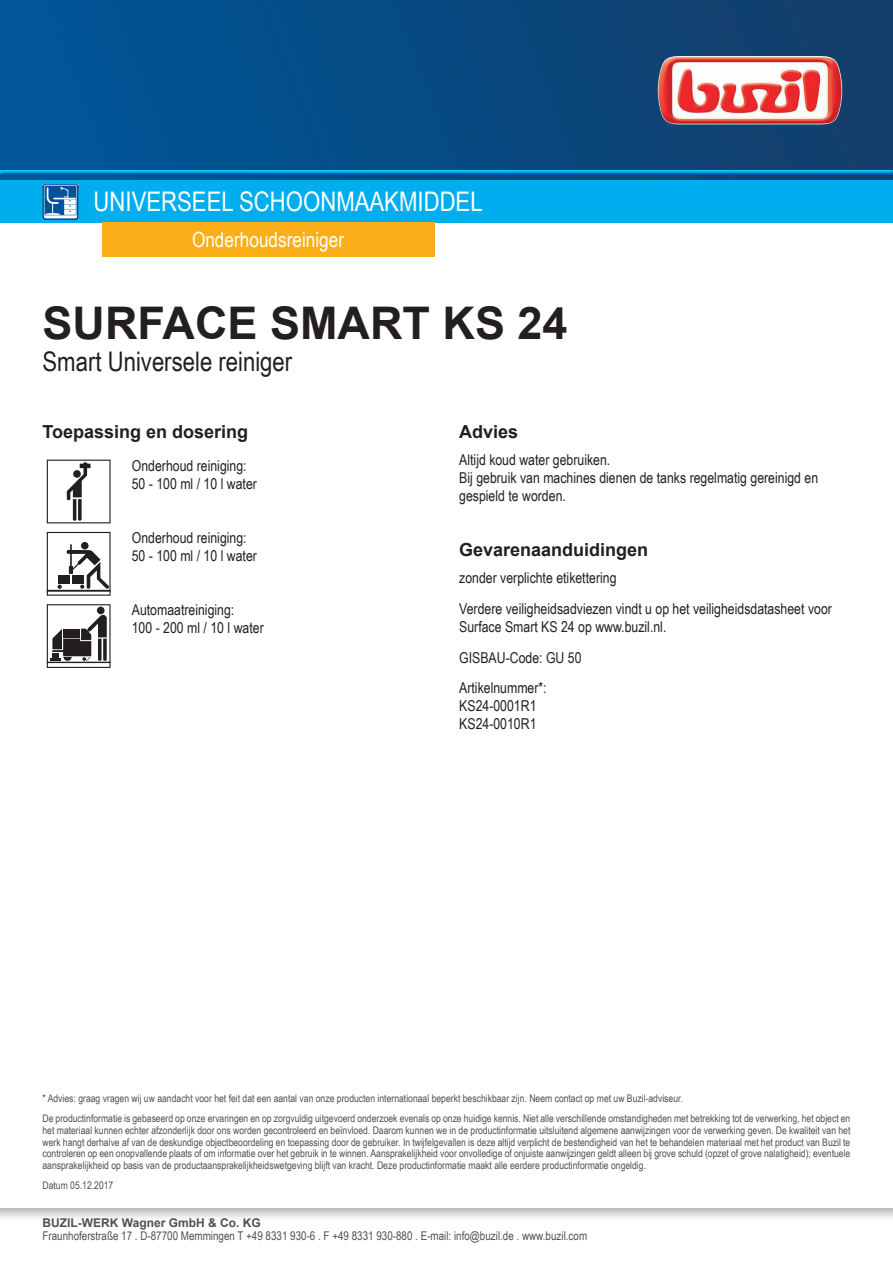
<style>
.page{position:relative;width:893px;height:1263px;background:#fff}
.page>*{position:absolute;margin:0;border:0;box-sizing:border-box;transform-origin:0 0}
.t1{font:700 45px "Arial";color:#231f20}
.t2{font:27px "Arial Narrow";color:#fff}
.t3{font:27px "Arial Narrow";color:#231f20}
.t4{font:21px "Arial Narrow";color:#fff}
.t5{font:700 18px "Arial";color:#231f20}
.t6{font:15px/18px "Arial Narrow";color:#231f20}
.t7{font:12px "Arial Narrow";color:#4e5151}
.t8{font:700 12px "Arial";color:#4e5151}
.t9{font:10.5px/11.7px "Arial Narrow";color:#4e5151}
</style>
<div class="page">
<div style="left:0;top:0;width:893px;height:180px;background:linear-gradient(to right,#00569a,#143e69)"></div>
<img style="left:658px;top:56px;width:184px;height:68px">
<svg style="left:0;top:1209px;width:893px;height:9px;background:#d9dadc"></svg>
<div style="left:0;top:169px;width:893px;height:6px;background:#015599;opacity:.75"></div>
<div style="left:0;top:180px;width:893px;height:43px;background:#00aeef"></div>
<img style="left:43px;top:184px;width:35px;height:36px">
<svg style="left:44px;top:185px;width:35px;height:33px"></svg>
<div style="left:102px;top:223px;width:333px;height:34px;background:#faaf18"></div>
<svg style="left:47px;top:460px;width:64px;height:63px"></svg>
<svg style="left:47px;top:532px;width:64px;height:64px"></svg>
<svg style="left:47px;top:604px;width:64px;height:64px"></svg>
<h2 class="t2" style="left:94px;top:182px;width:391px">Universeel schoonmaakmiddel</h2>
<h3 class="t4" style="left:192px;top:224px;width:154px">Onderhoudsreiniger</h3>
<h1 class="t1" style="left:43px;top:293px;width:527px">SURFACE SMART KS 24</h1>
<h2 class="t3" style="left:43px;top:342px;width:252px">Smart Universele reiniger</h2>
<h3 class="t5" style="left:43px;top:420px;width:207px">Toepassing en dosering</h3>
<h3 class="t6" style="left:132px;top:456px;width:127px">Onderhoud reiniging:<br>50 - 100 ml / 10 l water</h3>
<h3 class="t6" style="left:132px;top:528px;width:127px">Onderhoud reiniging:<br>50 - 100 ml / 10 l water</h3>
<h3 class="t6" style="left:132px;top:600px;width:134px">Automaatreiniging:<br>100 - 200 ml / 10 l water</h3>
<h3 class="t5" style="left:459px;top:420px;width:61px">Advies</h3>
<h3 class="t6" style="left:459px;top:450px;width:360px">Altijd koud water gebruiken.<br>Bij gebruik van machines dienen de tanks regelmatig gereinigd en gespield te worden.</h3>
<h3 class="t5" style="left:459px;top:538px;width:191px">Gevarenaanduidingen</h3>
<h3 class="t6" style="left:459px;top:562px;width:374px;line-height:30.8px">zonder verplichte etikettering<br>Verdere veiligheidsadviezen vindt u op het veiligheidsdatasheet voor</h3>
<h3 class="t6" style="left:459px;top:610px;width:209px;line-height:30.8px">Surface Smart KS 24 op www.buzil.nl.<br>GISBAU-Code: GU 50<br>Artikelnummer*:</h3>
<h3 class="t6" style="left:459px;top:696px;width:79px">KS24-0001R1<br>KS24-0010R1</h3>
<p class="t9" style="left:43px;top:1088px;width:809px;line-height:20.2px">* Advies: graag vragen wij uw aandacht voor het feit dat een aantal van onze producten internationaal beperkt beschikbaar zijn. Neem contact op met uw Buzil-adviseur.<br>De productinformatie is gebaseerd op onze ervaringen en op zorgvuldig uitgevoerd onderzoek evenals op onze huidige kennis. Niet alle verschillende omstandigheden met betrekking tot de verwerking, het object en</p>
<p class="t9" style="left:43px;top:1124px;width:809px;text-align:justify">het materiaal kunnen echter afzonderlijk door ons worden gecontroleerd en beïnvloed. Daarom kunnen we in de productinformatie uitsluitend algemene aanwijzingen voor de verwerking geven. De kwaliteit van het werk hangt derhalve af van de deskundige objectbeoordeling en toepassing door de gebruiker. In twijfelgevallen is deze altijd verplicht de bestendigheid van het te behandelen materiaal met het product van Buzil te controleren op een onopvallende plaats of om informatie over het gebruik in te winnen. Aansprakelijkheid voor onvolledige of onjuiste aanwijzingen geldt alleen bij grove schuld (opzet of grove nalatigheid); eventuele aansprakelijkheid op basis van de productaansprakelijkheidswetgeving blijft van kracht. Deze productinformatie maakt alle eerdere productinformatie ongeldig.</p>
<p class="t9" style="left:43px;top:1179px;width:72px">Datum 05.12.2017</p>
<p class="t8" style="left:43px;top:1215px;width:220px">BUZIL-WERK Wagner GmbH &amp; Co. KG</p>
<p class="t7" style="left:43px;top:1227px;width:546px">Fraunhoferstraße 17 . D-87700 Memmingen T +49 8331 930-6 . F +49 8331 930-880 . E-mail: info@buzil.de . www.buzil.com</p>
</div>
